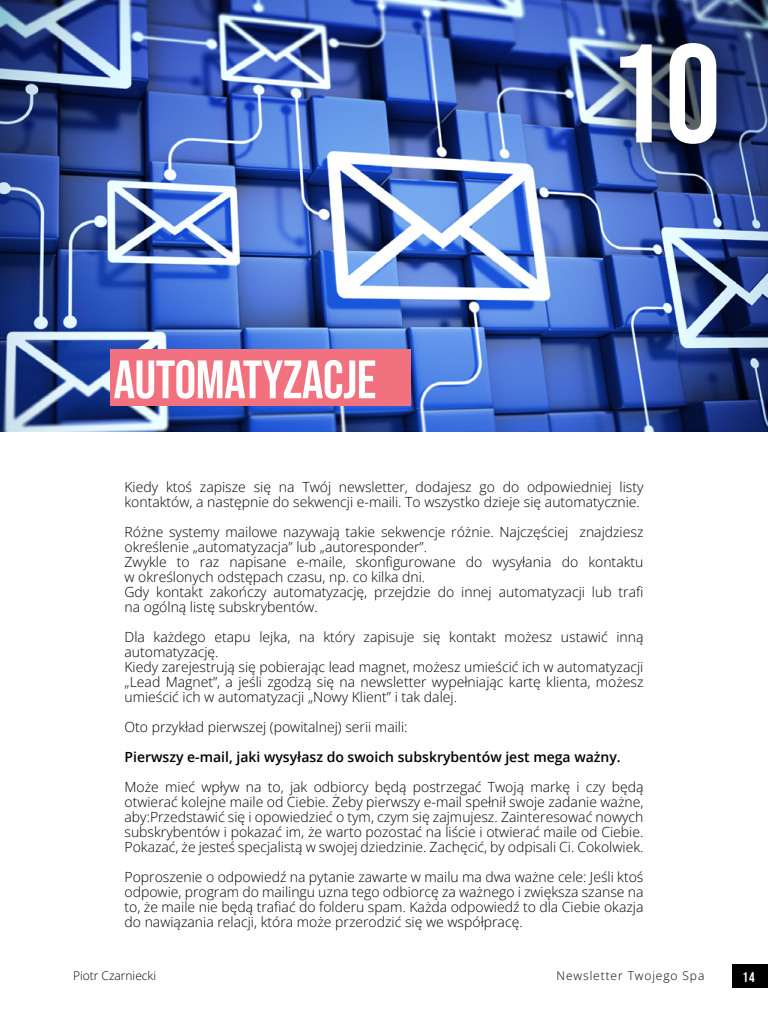
<style>
.page{position:relative;width:768px;height:1024px;background:#fff}
.page>*{position:absolute;margin:0;border:0;box-sizing:border-box;transform-origin:0 0}
.t1{font:140px "Bebas Neue";color:#fff}
.t2{font:54px "Bebas Neue";letter-spacing:-.01em;color:#fff}
.t3{font:300 14px/15px "Open Sans";color:#000}
.t4{font:600 14px "Open Sans";color:#000}
.t5{font:14px "Bebas Neue";color:#fff}
.t6{font:300 12px "Open Sans";letter-spacing:.075em;color:#000}
.t7{font:300 12px "Open Sans";color:#000}
</style>
<div class="page">
<div style="left:732px;top:965px;width:36px;height:23px;background:#000"></div>
<div style="left:0;top:0;width:768px;height:433px;background:#000;opacity:.75"></div>
<div style="left:110px;top:350px;width:302px;height:56px;background:#f1717e"></div>
<div style="left:569px;top:0;width:199px;height:211px;background:#000;opacity:.75"></div>
<div style="left:591px;top:13px;width:156px;height:161px;background:#000;opacity:.84"></div>
<h2 class="t2" style="left:114px;top:349px;width:264px">AUTOMATYZACJE</h2>
<h1 class="t1" style="left:609px;top:15px;width:113px">10</h1>
<p class="t3" style="left:124px;top:479px;width:520px">Kiedy ktoś zapisze się na Twój newsletter, dodajesz go do odpowiedniej listy kontaktów, a następnie do sekwencji e-maili. To wszystko dzieje się automatycznie.</p>
<p class="t3" style="left:124px;top:524px;width:520px">Różne systemy mailowe nazywają takie sekwencje różnie. Najczęściej znajdziesz określenie „automatyzacja” lub „autoresponder”.<br>Zwykle to raz napisane e-maile, skonfigurowane do wysyłania do kontaktu w określonych odstępach czasu, np. co kilka dni.<br>Gdy kontakt zakończy automatyzację, przejdzie do innej automatyzacji lub trafi na ogólną listę subskrybentów.</p>
<p class="t3" style="left:124px;top:629px;width:520px">Dla każdego etapu lejka, na który zapisuje się kontakt możesz ustawić inną automatyzację.<br>Kiedy zarejestrują się pobierając lead magnet, możesz umieścić ich w automatyzacji „Lead Magnet”, a jeśli zgodzą się na newsletter wypełniając kartę klienta, możesz umieścić ich w automatyzacji „Nowy Klient” i tak dalej.</p>
<p class="t3" style="left:124px;top:719px;width:285px">Oto przykład pierwszej (powitalnej) serii maili:</p>
<p class="t4" style="left:124px;top:747px;width:498px">Pierwszy e-mail, jaki wysyłasz do swoich subskrybentów jest mega ważny.</p>
<p class="t3" style="left:124px;top:779px;width:520px;text-align:justify">Może mieć wpływ na to, jak odbiorcy będą postrzegać Twoją markę i czy będą otwierać kolejne maile od Ciebie. Żeby pierwszy e-mail spełnił swoje zadanie ważne, aby:Przedstawić się i opowiedzieć o tym, czym się zajmujesz. Zainteresować nowych subskrybentów i pokazać im, że warto pozostać na liście i otwierać maile od Ciebie.<br>Pokazać, że jesteś specjalistą w swojej dziedzinie. Zachęcić, by odpisali Ci. Cokolwiek.</p>
<p class="t3" style="left:124px;top:869px;width:520px;text-align:justify">Poproszenie o odpowiedź na pytanie zawarte w mailu ma dwa ważne cele: Jeśli ktoś odpowie, program do mailingu uzna tego odbiorcę za ważnego i zwiększa szanse na to, że maile nie będą trafiać do folderu spam. Każda odpowiedź to dla Ciebie okazja do nawiązania relacji, która może przerodzić się we współpracę.</p>
<p class="t7" style="left:73px;top:967px;width:85px">Piotr Czarniecki</p>
<p class="t6" style="left:557px;top:967px;width:149px">Newsletter Twojego Spa</p>
<p class="t5" style="left:742px;top:969px;width:14px">14</p>
</div>
